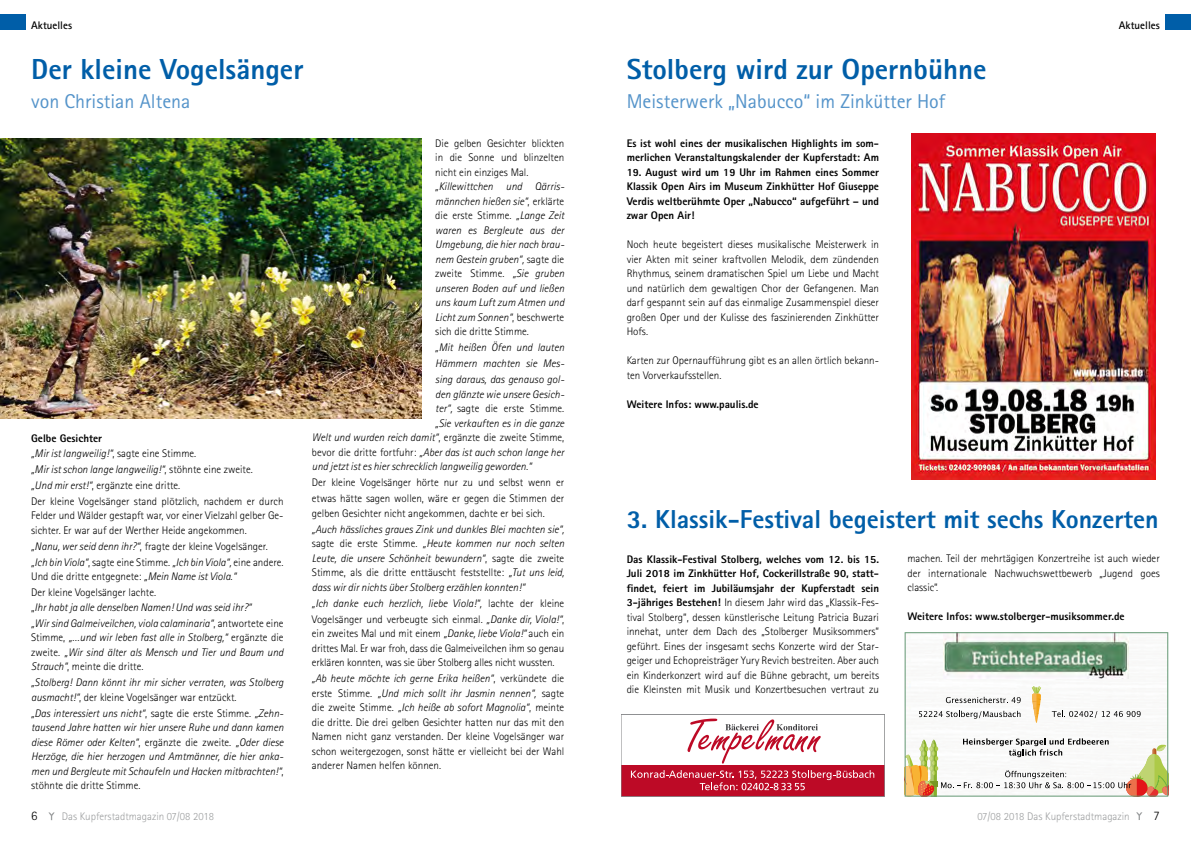
<style>
.page{position:relative;width:1191px;height:842px;background:#fff}
.page>*{position:absolute;margin:0;border:0;box-sizing:border-box;transform-origin:0 0}
.t1{font:800 29px "Rotis Sans Serif";color:#005ea8}
.t2{font:800 26px "Rotis Sans Serif";color:#005ea8}
.t3{font:20px "Rotis Sans Serif";color:#5594ca}
.t4{font:300 13px "Rotis Sans Serif";color:#000}
.t5{font:300 11px/14.5px "Rotis Sans Serif";color:#000}
.t6{font:italic 300 11px/14.5px "Rotis Sans Serif";color:#000;text-align:justify}
.t7{font:800 11px/14.5px "Rotis Sans Serif";color:#000}
.t8{font:300 11px "Rotis Sans Serif";color:#9c9e9f}
.t9{font:700 11px "Rotis Sans Serif";color:#000}
.s1{font-weight:800;font-style:normal}
.s2{font-style:normal}
.s3{font-style:italic}
.s4{font-weight:800}
</style>
<div class="page">
<img style="left:0;top:138px;width:421px;height:280px">
<svg style="left:904px;top:632px;width:264px;height:165px"></svg>
<svg style="left:687px;top:719px;width:133px;height:45px"></svg>
<div style="left:621px;top:765px;width:263px;height:32px;background:#bd0a26"></div>
<svg style="left:631px;top:770px;width:243px;height:20px"></svg>
<div style="left:621px;top:714px;width:263px;height:83px;border:1px solid #87888a"></div>
<img style="left:911px;top:134px;width:244px;height:346px">
<svg style="left:1136px;top:812px;width:6px;height:8px"></svg>
<svg style="left:48px;top:812px;width:7px;height:8px"></svg>
<div style="left:0;top:14px;width:26px;height:16px;background:#005ea8"></div>
<div style="left:1165px;top:14px;width:26px;height:15px;background:#005ea8"></div>
<p class="t9" style="left:31px;top:19px;width:42px">Aktuelles</p>
<p class="t9" style="left:1118px;top:18px;width:42px">Aktuelles</p>
<h1 class="t1" style="left:31px;top:51px;width:274px">Der kleine Vogelsänger</h1>
<h3 class="t3" style="left:31px;top:90px;width:161px">von Christian Altena</h3>
<p class="t6" style="left:31px;top:432px;width:166px"><span class="s1">Gelbe Gesichter<br></span>„Mir ist langweilig!“<span class="s2">, sagte eine Stimme.</span></p>
<p class="t5" style="left:31px;top:461px;width:254px;line-height:16px"><span class="s3">„Mir ist schon lange langweilig!“</span>, stöhnte eine zweite.<br><span class="s3">„Und mir erst!“</span>, ergänzte eine dritte.<br>Der kleine Vogelsänger stand plötzlich, nachdem er durch</p>
<p class="t5" style="left:31px;top:508px;width:254px">Felder und Wälder gestapft war, vor einer Vielzahl gelber Ge&shy;sichter. Er war auf der Werther Heide angekommen.</p>
<p class="t5" style="left:31px;top:538px;width:254px;line-height:16px"><span class="s3">„Nanu, wer seid denn ihr?“</span>, fragte der kleine Vogelsänger. <span class="s3">„Ich bin Viola“</span>, sagte eine Stimme. <span class="s3">„Ich bin Viola“,</span> eine andere.</p>
<p class="t5" style="left:31px;top:569px;width:206px;line-height:16px">Und die dritte entgegnete: <span class="s3">„Mein Name ist Viola.“<br></span>Der kleine Vogelsänger lachte.</p>
<p class="t6" style="left:31px;top:599px;width:254px;line-height:16px"><span class="s2">„</span>Ihr habt ja alle denselben Namen! Und was seid ihr?“<br>„Wir sind Galmeiveilchen, viola calaminaria“<span class="s2">, antwortete eine</span></p>
<p class="t6" style="left:31px;top:631px;width:254px"><span class="s2">Stimme,</span> „…und wir leben fast alle in Stolberg,“ <span class="s2">ergänzte die zweite.</span> „Wir sind älter als Mensch und Tier und Baum und Strauch“<span class="s2">, meinte die dritte.</span></p>
<p class="t6" style="left:31px;top:676px;width:254px">„Stolberg! Dann könnt ihr mir sicher verraten, was Stolberg ausmacht!“<span class="s2">, der kleine Vogelsänger war entzückt.</span></p>
<p class="t6" style="left:31px;top:706px;width:254px">„Das interessiert uns nicht“<span class="s2">, sagte die erste Stimme.</span> „Zehn&shy;tausend Jahre hatten wir hier unsere Ruhe und dann kamen diese Römer oder Kelten“<span class="s2">, ergänzte die zweite.</span> „Oder diese Herzöge, die hier herzogen und Amtmänner, die hier anka&shy;men und Bergleute mit Schaufeln und Hacken mitbrachten!“<span class="s2">, stöhnte die dritte Stimme.</span></p>
<p class="t5" style="left:435px;top:136px;width:130px;text-align:justify">Die gelben Gesichter blickten in die Sonne und blinzelten nicht ein einziges Mal.</p>
<p class="t6" style="left:435px;top:179px;width:130px">„Killewittchen und Qärris&shy;männchen hießen sie“<span class="s2">, erklärte die erste Stimme.</span> „Lange Zeit waren es Bergleute aus der Umgebung, die hier nach brau&shy;nem Gestein gruben“, <span class="s2">sagte die zweite Stimme.</span> „Sie gruben unseren Boden auf und ließen uns kaum Luft zum Atmen und Licht zum Sonnen“<span class="s2">, beschwerte sich die dritte Stimme.</span></p>
<p class="t6" style="left:435px;top:340px;width:130px;line-height:16px">„Mit heißen Öfen und lauten Hämmern machten sie Mes&shy;sing daraus, das genauso gol-</p>
<p class="t6" style="left:435px;top:387px;width:130px">den glänzte wie unsere Gesich-</p>
<p class="t5" style="left:435px;top:401px;width:130px"><span class="s3">ter“,</span> sagte die erste Stimme.</p>
<p class="t6" style="left:435px;top:416px;width:130px">„Sie verkauften es in die ganze</p>
<p class="t5" style="left:312px;top:430px;width:254px"><span class="s3">Welt und wurden reich damit“</span>, ergänzte die zweite Stimme,</p>
<p class="t6" style="left:312px;top:445px;width:254px"><span class="s2">bevor die dritte fortfuhr:</span> „Aber das ist auch schon lange her</p>
<p class="t6" style="left:312px;top:459px;width:221px">und jetzt ist es hier schrecklich langweilig geworden.“</p>
<p class="t5" style="left:312px;top:474px;width:254px;line-height:16px">Der kleine Vogelsänger hörte nur zu und selbst wenn er etwas hätte sagen wollen, wäre er gegen die Stimmen der</p>
<p class="t5" style="left:312px;top:506px;width:234px">gelben Gesichter nicht angekommen, dachte er bei sich.</p>
<p class="t6" style="left:312px;top:522px;width:254px">„Auch hässliches graues Zink und dunkles Blei machten sie“, <span class="s2">sagte die erste Stimme.</span> „Heute kommen nur noch selten Leute, die unsere Schönheit bewundern“<span class="s2">, sagte die zweite Stimme, als die dritte enttäuscht feststellte:</span> „Tut uns leid, dass wir dir nichts über Stolberg erzählen konnten!“</p>
<p class="t6" style="left:312px;top:595px;width:254px;line-height:16px">„Ich danke euch herzlich, liebe Viola!“, <span class="s2">lachte der kleine<br>Vogelsänger und verbeugte sich einmal.</span> „Danke dir, Viola!“<span class="s2">,</span></p>
<p class="t5" style="left:312px;top:626px;width:254px;text-align:justify">ein zweites Mal und mit einem <span class="s3">„Danke, liebe Viola!“</span> auch ein drittes Mal. Er war froh, dass die Galmeiveilchen ihm so genau erklären konnten, was sie über Stolberg alles nicht wussten.</p>
<p class="t5" style="left:312px;top:671px;width:254px;text-align:justify"><span class="s3">„Ab heute möchte ich gerne Erika heißen“</span>, verkündete die erste Stimme. <span class="s3">„Und mich sollt ihr Jasmin nennen“,</span> sagte die zweite Stimme. <span class="s3">„Ich heiße ab sofort Magnolia“</span>, meinte die dritte. Die drei gelben Gesichter hatten nur das mit den Namen nicht ganz verstanden. Der kleine Vogelsänger war schon weitergezogen, sonst hätte er vielleicht bei der Wahl anderer Namen helfen können.</p>
<h1 class="t1" style="left:626px;top:51px;width:361px">Stolberg wird zur Opernbühne</h1>
<h3 class="t3" style="left:626px;top:90px;width:320px">Meisterwerk „Nabucco“ im Zinkütter Hof</h3>
<p class="t7" style="left:626px;top:136px;width:254px">Es ist wohl eines der musikalischen Highlights im som&shy;merlichen Veranstaltungskalender der Kupferstadt: Am</p>
<p class="t7" style="left:626px;top:165px;width:254px;text-align:justify">19. August wird um 19 Uhr im Rahmen eines Sommer Klassik Open Airs im Museum Zinkhütter Hof Giuseppe Verdis weltberühmte Oper „Nabucco“ aufgeführt – und zwar Open Air!</p>
<p class="t5" style="left:626px;top:237px;width:254px;text-align:justify">Noch heute begeistert dieses musikalische Meisterwerk in vier Akten mit seiner kraftvollen Melodik, dem zündenden Rhythmus, seinem dramatischen Spiel um Liebe und Macht und natürlich dem gewaltigen Chor der Gefangenen. Man darf gespannt sein auf das einmalige Zusammenspiel dieser großen Oper und der Kulisse des faszinierenden Zinkhütter Hofs.</p>
<p class="t5" style="left:626px;top:353px;width:254px">Karten zur Opernaufführung gibt es an allen örtlich bekann&shy;ten Vorverkaufsstellen.</p>
<p class="t7" style="left:626px;top:397px;width:133px">Weitere Infos: www.paulis.de</p>
<h2 class="t2" style="left:626px;top:503px;width:533px">3. Klassik-Festival begeistert mit sechs Konzerten</h2>
<p class="t5" style="left:626px;top:552px;width:254px;text-align:justify"><span class="s4">Das Klassik-Festival Stolberg, welches vom 12. bis 15.<br>Juli 2018 im Zinkhütter Hof, Cockerillstraße 90, statt&shy;findet, feiert im Jubiläumsjahr der Kupferstadt sein 3-jähriges Bestehen!</span> In diesem Jahr wird das „Klassik-Fes&shy;tival Stolberg“, dessen künstlerische Leitung Patricia Buzari innehat, unter dem Dach des „Stolberger Musiksommers“ geführt. Eines der insgesamt sechs Konzerte wird der Star&shy;geiger und Echopreisträger Yury Revich bestreiten. Aber auch ein Kinderkonzert wird auf die Bühne gebracht, um bereits die Kleinsten mit Musik und Konzertbesuchen vertraut zu</p>
<p class="t5" style="left:907px;top:551px;width:254px;text-align:justify">machen. Teil der mehrtägigen Konzertreihe ist auch wieder der internationale Nachwuchswettbewerb „Jugend goes classic“.</p>
<p class="t7" style="left:907px;top:609px;width:219px">Weitere Infos: www.stolberger-musiksommer.de</p>
<p class="t4" style="left:31px;top:808px;width:8px">6</p>
<p class="t8" style="left:62px;top:810px;width:154px">Das Kupferstadtmagazin 07/08 2018</p>
<p class="t8" style="left:977px;top:810px;width:154px">07/08 2018 Das Kupferstadtmagazin</p>
<p class="t4" style="left:1153px;top:808px;width:8px">7</p>
</div>
